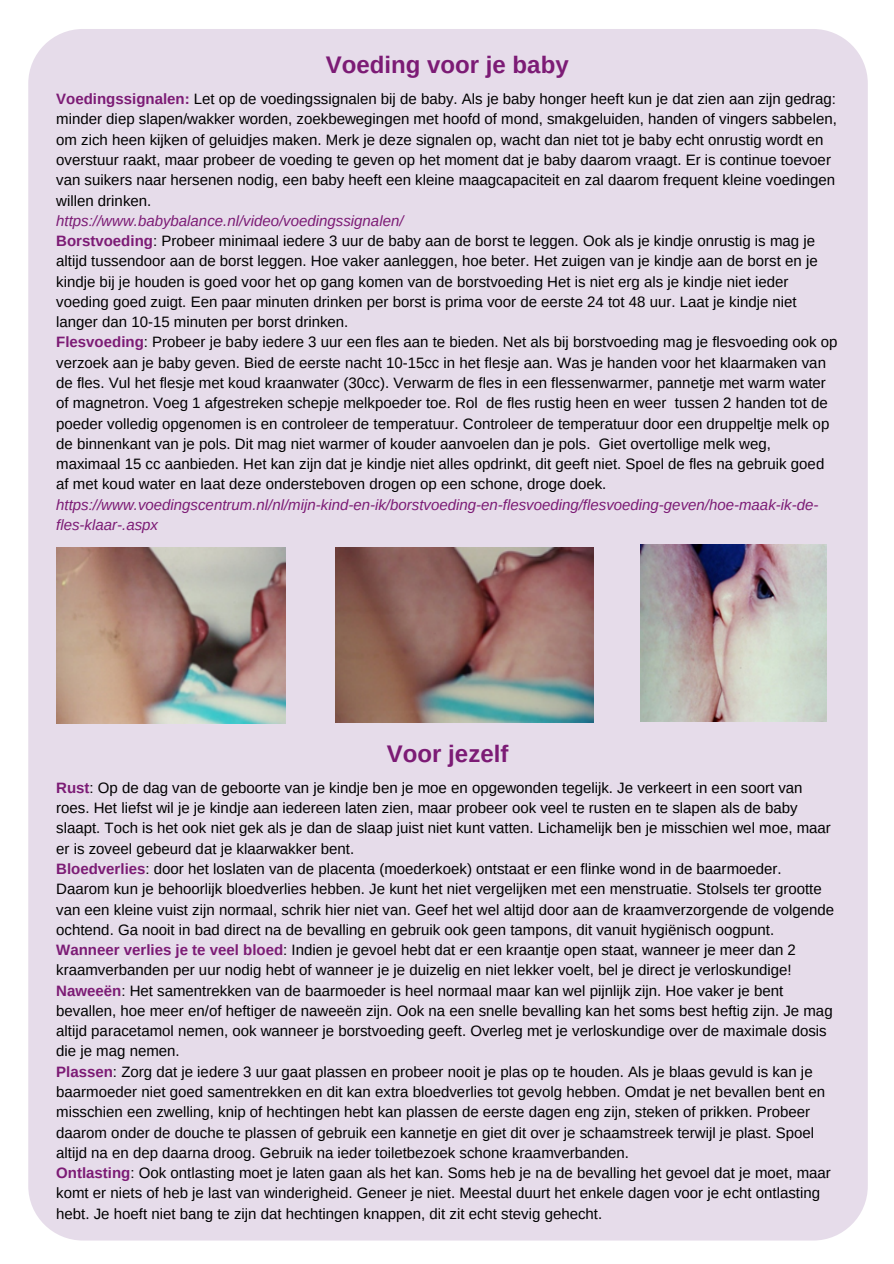
<style>
.page{position:relative;width:894px;height:1264px;background:#fff}
.page>*{position:absolute;margin:0;border:0;box-sizing:border-box;transform-origin:0 0}
.t1{font:700 24px "Arimo";color:#7c1b75}
.t2{font:15px/20.2px "Arimo";color:#000}
.t3{font:italic 15px/20.2px "Arimo";color:#7c1b75}
.s1{font-weight:700;color:#7c1b75}
.s2{font-style:italic;color:#7c1b75}
</style>
<div class="page">
<div style="left:28px;top:29px;width:839px;height:1211px;background:#e6dcea;border-radius:55px"></div>
<img style="left:56px;top:547px;width:229px;height:176px">
<img style="left:335px;top:547px;width:258px;height:175px">
<img style="left:640px;top:544px;width:186px;height:177px">
<h1 class="t1" style="left:325px;top:51px;width:244px">Voeding voor je baby</h1>
<p class="t2" style="left:56px;top:89px;width:781px"><span class="s1">Voedingssignalen:</span> Let op de voedingssignalen bij de baby. Als je baby honger heeft kun je dat zien aan zijn gedrag: minder diep slapen/wakker worden, zoekbewegingen met hoofd of mond, smakgeluiden, handen of vingers sabbelen, om zich heen kijken of geluidjes maken. Merk je deze signalen op, wacht dan niet tot je baby echt onrustig wordt en overstuur raakt, maar probeer de voeding te geven op het moment dat je baby daarom vraagt. Er is continue toevoer van suikers naar hersenen nodig, een baby heeft een kleine maagcapaciteit en zal daarom frequent kleine voedingen willen drinken.</p>
<p class="t2" style="left:56px;top:210px;width:782px"><span class="s2">https://www.babybalance.nl/video/voedingssignalen/<br></span><span class="s1">Borstvoeding</span>: Probeer minimaal iedere 3 uur de baby aan de borst te leggen. Ook als je kindje onrustig is mag je altijd tussendoor aan de borst leggen. Hoe vaker aanleggen, hoe beter. Het zuigen van je kindje aan de borst en je kindje bij je houden is goed voor het op gang komen van de borstvoeding Het is niet erg als je kindje niet ieder voeding goed zuigt. Een paar minuten drinken per borst is prima voor de eerste 24 tot 48 uur. Laat je kindje niet langer dan 10-15 minuten per borst drinken.<br><span class="s1">Flesvoeding</span>: Probeer je baby iedere 3 uur een fles aan te bieden. Net als bij borstvoeding mag je flesvoeding ook op verzoek aan je baby geven. Bied de eerste nacht 10-15cc in het flesje aan. Was je handen voor het klaarmaken van de fles. Vul het flesje met koud kraanwater (30cc). Verwarm de fles in een flessenwarmer, pannetje met warm water of magnetron. Voeg 1 afgestreken schepje melkpoeder toe. Rol de fles rustig heen en weer tussen 2 handen tot de poeder volledig opgenomen is en controleer de temperatuur. Controleer de temperatuur door een druppeltje melk op de binnenkant van je pols. Dit mag niet warmer of kouder aanvoelen dan je pols. Giet overtollige melk weg, maximaal 15 cc aanbieden. Het kan zijn dat je kindje niet alles opdrinkt, dit geeft niet. Spoel de fles na gebruik goed af met koud water en laat deze ondersteboven drogen op een schone, droge doek.</p>
<p class="t3" style="left:56px;top:494px;width:763px">https://www.voedingscentrum.nl/nl/mijn-kind-en-ik/borstvoeding-en-flesvoeding/flesvoeding-geven/hoe-maak-ik-de&shy;fles-klaar-.aspx</p>
<h1 class="t1" style="left:387px;top:740px;width:123px">Voor jezelf</h1>
<p class="t2" style="left:56px;top:777px;width:779px"><span class="s1">Rust</span>: Op de dag van de geboorte van je kindje ben je moe en opgewonden tegelijk. Je verkeert in een soort van roes. Het liefst wil je je kindje aan iedereen laten zien, maar probeer ook veel te rusten en te slapen als de baby slaapt. Toch is het ook niet gek als je dan de slaap juist niet kunt vatten. Lichamelijk ben je misschien wel moe, maar er is zoveel gebeurd dat je klaarwakker bent.<br><span class="s1">Bloedverlies</span>: door het loslaten van de placenta (moederkoek) ontstaat er een flinke wond in de baarmoeder.<br>Daarom kun je behoorlijk bloedverlies hebben. Je kunt het niet vergelijken met een menstruatie. Stolsels ter grootte van een kleine vuist zijn normaal, schrik hier niet van. Geef het wel altijd door aan de kraamverzorgende de volgende ochtend. Ga nooit in bad direct na de bevalling en gebruik ook geen tampons, dit vanuit hygiënisch oogpunt.<br><span class="s1">Wanneer verlies je te veel bloed</span>: Indien je gevoel hebt dat er een kraantje open staat, wanneer je meer dan 2 kraamverbanden per uur nodig hebt of wanneer je je duizelig en niet lekker voelt, bel je direct je verloskundige!<br><span class="s1">Naweeën</span>: Het samentrekken van de baarmoeder is heel normaal maar kan wel pijnlijk zijn. Hoe vaker je bent bevallen, hoe meer en/of heftiger de naweeën zijn. Ook na een snelle bevalling kan het soms best heftig zijn. Je mag altijd paracetamol nemen, ook wanneer je borstvoeding geeft. Overleg met je verloskundige over de maximale dosis die je mag nemen.<br><span class="s1">Plassen</span>: Zorg dat je iedere 3 uur gaat plassen en probeer nooit je plas op te houden. Als je blaas gevuld is kan je baarmoeder niet goed samentrekken en dit kan extra bloedverlies tot gevolg hebben. Omdat je net bevallen bent en misschien een zwelling, knip of hechtingen hebt kan plassen de eerste dagen eng zijn, steken of prikken. Probeer daarom onder de douche te plassen of gebruik een kannetje en giet dit over je schaamstreek terwijl je plast. Spoel altijd na en dep daarna droog. Gebruik na ieder toiletbezoek schone kraamverbanden.<br><span class="s1">Ontlasting</span>: Ook ontlasting moet je laten gaan als het kan. Soms heb je na de bevalling het gevoel dat je moet, maar komt er niets of heb je last van winderigheid. Geneer je niet. Meestal duurt het enkele dagen voor je echt ontlasting hebt. Je hoeft niet bang te zijn dat hechtingen knappen, dit zit echt stevig gehecht.</p>
</div>
